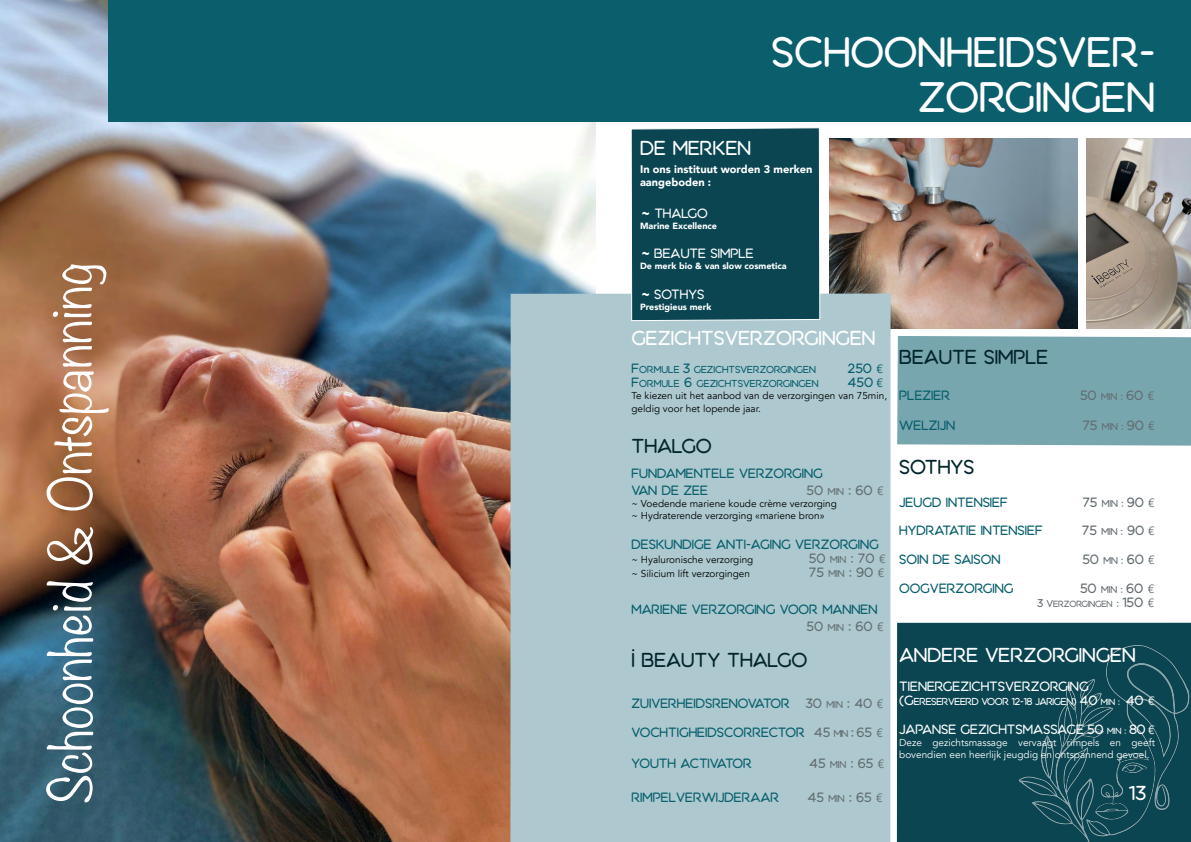
<style>
.page{position:relative;width:1191px;height:842px;background:#fff}
.page>*{position:absolute;margin:0;border:0;box-sizing:border-box;transform-origin:0 0}
.t1{font:300 52px "Noteworthy";color:#fff}
.t2{font:38px/45.6px "Aquatico";color:#fff;text-align:right}
.t3{font:18px "Aquatico";color:#fff}
.t4{font:18px "Aquatico";color:#02252c}
.t5{font:18px "Aquatico";color:#00242b}
.t6{font:18px "Avenir";color:#010202}
.t7{font:12px/16.8px "Aquatico";color:#075e6c}
.t8{font:12px "Aquatico";color:#636d71}
.t9{font:12px "Aquatico";color:#fff}
.t10{font:12px "Aquatico";color:#676c6f}
.t11{font:900 11px/13.2px "Avenir";color:#fff}
.t12{font:10px/13.2px "Avenir";color:#000}
.t13{font:10px/12px "Avenir";color:#fff}
.t14{font:900 9px "Avenir";color:#fff}
.t15{font:9px "Aquatico";color:#075e6c}
.t16{font:9px "Aquatico";letter-spacing:-.04em;color:#fff}
.t17{font:8px "Aquatico";letter-spacing:-.02em;color:#676c6f}
.s1{font-family:"Avenir";font-weight:900;font-style:italic;font-size:15px}
.s2{font-size:12px}
.s3{font-family:"Avenir"}
.s4{font-size:9px}
.s5{color:#636d71}
.s6{font-size:9px;color:#636d71}
.s7{font-family:"Avenir";color:#636d71}
.s8{color:#02252c}
.s9{font-size:10px}
.s10{font-size:12px;color:#626d71}
.s11{font-family:"Avenir";font-size:12px;color:#626d71}
.s12{font-size:8px}
.s13{font-family:"Avenir";font-size:12px}
</style>
<div class="page">
<img style="left:0;top:0;width:595px;height:842px">
<img style="left:1086px;top:138px;width:105px;height:191px">
<img style="left:829px;top:138px;width:248px;height:191px">
<div style="left:897px;top:336px;width:294px;height:110px;background:#78a6ae"></div>
<div style="left:897px;top:623px;width:294px;height:219px;background:#0a4551"></div>
<div style="left:510px;top:294px;width:380px;height:548px;background:#adc9cf"></div>
<div style="left:630px;top:127px;width:191px;height:194px;background:#0a4551"></div>
<div style="left:109px;top:0;width:1082px;height:121px;background:#0b5e6c"></div>
<img style="left:962px;top:622px;width:229px;height:220px">
<h1 class="t1" style="left:25px;top:804px;width:542px;rotate:-90deg">Schoonheid &amp; Ontspanning</h1>
<h2 class="t2" style="left:771px;top:35px;width:385px">SCHOONHEIDSVER-<br>ZORGINGEN</h2>
<h3 class="t3" style="left:640px;top:138px;width:113px">DE MERKEN</h3>
<p class="t11" style="left:640px;top:162px;width:174px">In ons instituut worden 3 merken aangeboden :</p>
<p class="t9" style="left:640px;top:208px;width:69px"><span class="s1">~</span> THALGO</p>
<p class="t14" style="left:640px;top:218px;width:79px">Marine Excellence</p>
<p class="t9" style="left:640px;top:247px;width:115px"><span class="s1">~</span> BEAUTE SIMPLE</p>
<p class="t14" style="left:640px;top:258px;width:148px">De merk bio &amp; van slow cosmetica</p>
<p class="t9" style="left:640px;top:288px;width:66px"><span class="s1">~</span> SOTHYS</p>
<p class="t14" style="left:640px;top:299px;width:73px">Prestigieus merk</p>
<h3 class="t3" style="left:631px;top:329px;width:245px">GEZICHTSVERZORGINGEN</h3>
<p class="t15" style="left:631px;top:365px;width:186px"><span class="s2">F</span>ORMULE <span class="s2">3</span> GEZICHTSVERZORGINGEN</p>
<p class="t7" style="left:847px;top:362px;width:37px">250 <span class="s3">€</span></p>
<p class="t15" style="left:631px;top:379px;width:188px"><span class="s2">F</span>ORMULE <span class="s2">6</span> GEZICHTSVERZORGINGEN</p>
<p class="t7" style="left:847px;top:376px;width:37px">450 <span class="s3">€</span></p>
<p class="t12" style="left:631px;top:389px;width:257px">Te kiezen uit het aanbod van de verzorgingen van 75min, geldig voor het lopende jaar.</p>
<h3 class="t4" style="left:631px;top:437px;width:82px">THALGO</h3>
<p class="t7" style="left:631px;top:467px;width:193px">FUNDAMENTELE VERZORGING<br>VAN DE ZEE</p>
<p class="t8" style="left:806px;top:484px;width:79px">50 <span class="s4">MIN</span> : 60 <span class="s3">€</span></p>
<p class="t12" style="left:631px;top:497px;width:207px;line-height:12px">~ Voedende mariene koude crème verzorging ~ Hydraterende verzorging «mariene bron»</p>
<p class="t7" style="left:631px;top:537px;width:249px">DESKUNDIGE ANTI-AGING VERZORGING</p>
<p class="t12" style="left:631px;top:553px;width:123px">~ Hyaluronische verzorging</p>
<p class="t8" style="left:809px;top:552px;width:78px">50 <span class="s4">MIN</span> : 70 <span class="s3">€</span></p>
<p class="t12" style="left:631px;top:568px;width:120px">~ Silicium lift verzorgingen</p>
<p class="t8" style="left:809px;top:567px;width:77px">75 <span class="s4">MIN</span> : 90 <span class="s3">€</span></p>
<p class="t7" style="left:806px;top:603px;width:79px;text-indent:-175px">MARIENE VERZORGING VOOR MANNEN<br><span class="s5">50</span> <span class="s6">MIN</span> <span class="s5">: 60</span> <span class="s7">€</span></p>
<h3 class="t5" style="left:631px;top:651px;width:178px">I BEAUTY <span class="s8">THALGO</span></h3>
<p class="t7" style="left:631px;top:697px;width:254px">ZUIVERHEIDSRENOVATOR <span class="s5">30</span> <span class="s6">MIN</span> <span class="s5">: 40</span> <span class="s7">€</span></p>
<p class="t7" style="left:631px;top:726px;width:253px">VOCHTIGHEIDSCORRECTOR <span class="s5">45</span> <span class="s6">MIN</span> <span class="s5">: 65</span> <span class="s7">€</span></p>
<p class="t7" style="left:631px;top:757px;width:122px">YOUTH ACTIVATOR</p>
<p class="t8" style="left:809px;top:757px;width:77px">45 <span class="s4">MIN</span> : 65 <span class="s3">€</span></p>
<p class="t7" style="left:631px;top:791px;width:149px">RIMPELVERWIJDERAAR</p>
<p class="t8" style="left:807px;top:791px;width:77px">45 <span class="s4">MIN</span> : 65 <span class="s3">€</span></p>
<h3 class="t6" style="left:631px;top:639px;width:7px">·</h3>
<h3 class="t4" style="left:899px;top:348px;width:151px">BEAUTE SIMPLE</h3>
<p class="t7" style="left:899px;top:389px;width:52px">PLEZIER</p>
<p class="t8" style="left:1080px;top:389px;width:76px">50 <span class="s4">MIN :</span> 60 <span class="s3">€</span></p>
<p class="t7" style="left:899px;top:419px;width:57px">WELZIJN</p>
<p class="t8" style="left:1082px;top:419px;width:74px">75 <span class="s4">MIN :</span> 90 <span class="s3">€</span></p>
<h3 class="t4" style="left:899px;top:457px;width:77px">SOTHYS</h3>
<p class="t7" style="left:899px;top:496px;width:110px">JEUGD INTENSIEF</p>
<p class="t8" style="left:1082px;top:496px;width:74px">75 <span class="s4">MIN :</span> 90 <span class="s3">€</span></p>
<p class="t7" style="left:899px;top:524px;width:145px">HYDRATATIE INTENSIEF</p>
<p class="t8" style="left:1081px;top:524px;width:75px">75 <span class="s4">MIN :</span> 90 <span class="s3">€</span></p>
<p class="t7" style="left:899px;top:552px;width:103px">SOIN DE SAISON</p>
<p class="t8" style="left:1082px;top:553px;width:74px">50 <span class="s4">MN :</span> 60 <span class="s3">€</span></p>
<p class="t7" style="left:899px;top:581px;width:116px">OOGVERZORGING</p>
<p class="t10" style="left:1080px;top:582px;width:76px">50 <span class="s4">MIN :</span> 60 <span class="s3">€</span></p>
<p class="t17" style="left:1037px;top:600px;width:119px"><span class="s9">3</span> <span class="s4">V</span>ERZORGINGEN <span class="s4">:</span> <span class="s10">150</span> <span class="s11">€</span></p>
<h3 class="t3" style="left:899px;top:646px;width:238px">ANDERE VERZORGINGEN</h3>
<p class="t9" style="left:899px;top:680px;width:191px">TIENERGEZICHTSVERZORGING</p>
<p class="t16" style="left:899px;top:697px;width:257px"><span class="s2">(G</span>ERESERVEERD VOOR 12-18 JARIGEN) <span class="s2">40</span> <span class="s12">MIN :</span> <span class="s2">40</span> <span class="s13">€</span></p>
<p class="t9" style="left:899px;top:723px;width:257px">JAPANSE GEZICHTSMASSAGE 50 <span class="s12">MIN :</span> 80 <span class="s3">€</span></p>
<p class="t13" style="left:899px;top:737px;width:257px">Deze gezichtsmassage vervaagt rimpels en geeft bovendien een heerlijk jeugdig en ontspannend gevoel.</p>
<h3 class="t3" style="left:1128px;top:784px;width:19px">13</h3>
</div>
